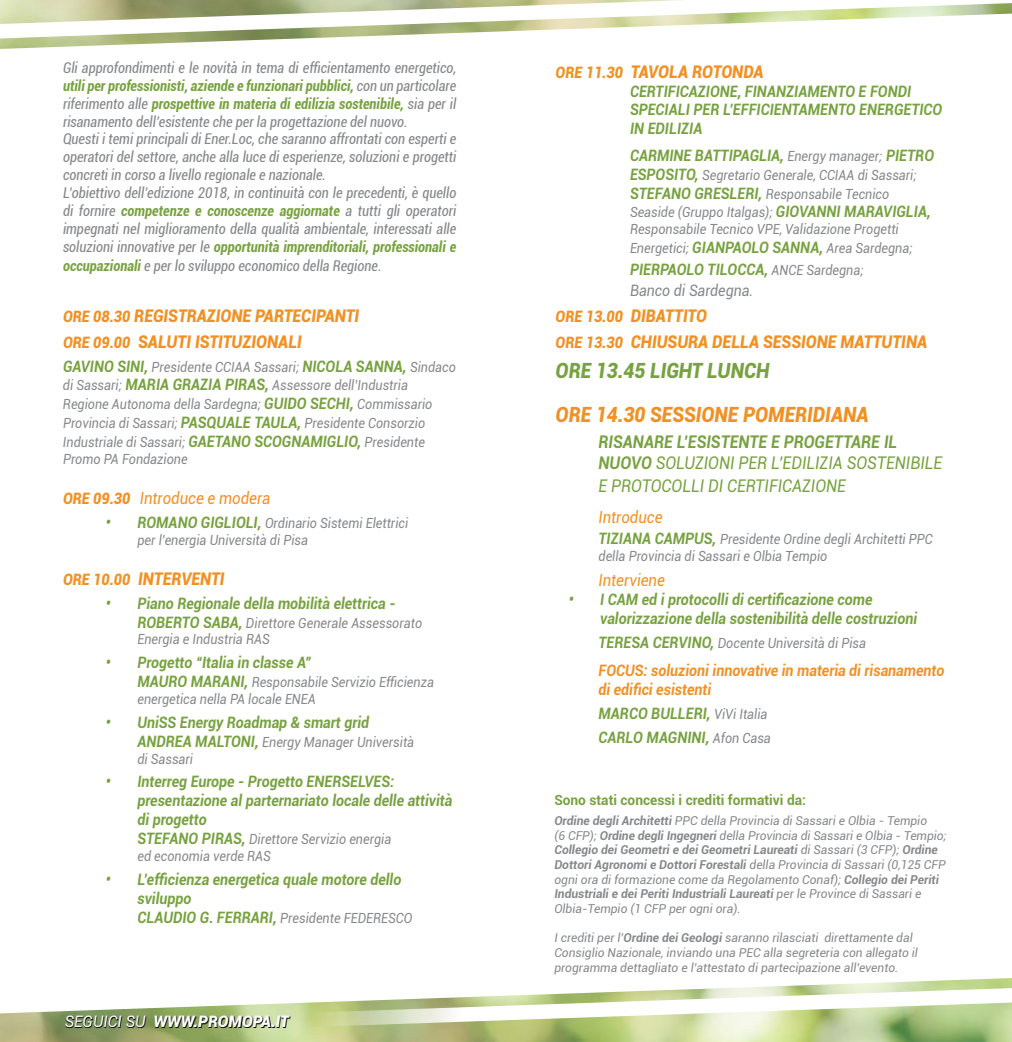
<style>
.page{position:relative;width:1012px;height:1042px;background:#fff}
.page>*{position:absolute;margin:0;border:0;box-sizing:border-box;transform-origin:0 0}
.t1{font:italic 900 21px "Roboto";color:#f19123;scale:.9 1}
.t2{font:italic 900 21px "Roboto";color:#77a23f;scale:.9 1}
.t3{font:italic 900 17.5px/25.9px "Roboto";color:#f19123;scale:.9 1}
.t4{font:italic 700 17.5px/21px "Roboto";color:#77a23f;scale:.9 1}
.t5{font:italic 17.5px "Roboto";color:#77a23f;scale:.9 1}
.t6{font:italic 16.62px "Roboto";color:#f19123;scale:.9 1}
.t7{font:italic 700 15.75px/18.9px "Roboto";color:#77a23f;scale:.9 1}
.t8{font:italic 700 15.75px/18.9px "Roboto";color:#f19123;scale:.9 1}
.t9{font:italic 900 15.75px "Roboto";color:#fff}
.t10{font:italic condensed 14.88px/18px "Roboto";color:#87888a;scale:.96 1}
.t11{font:italic 14px/18.9px "Roboto";color:#87888a;scale:.9 1}
.t12{font:700 14px "Roboto";color:#77a23f}
.t13{font:italic 12.25px/14.7px "Roboto";color:#87888a}
.s1{font-weight:700;color:#77a23f}
.s2{font-size:15.75px}
.s3{font-weight:700;font-size:15.75px;color:#77a23f}
.s4{font-weight:900;font-size:15.75px}
.s5{font-weight:400}
.s6{font-weight:400;font-size:14px;color:#87888a}
.s7{font-weight:400;color:#87888a}
.s8{font-weight:700}
</style>
<div class="page">
<img style="left:0;top:38px;width:311px;height:11px">
<img style="left:0;top:978px;width:1012px;height:64px">
<svg style="left:0;top:0;width:1012px;height:38px"></svg>
<svg style="left:0;top:987px;width:1012px;height:51px"></svg>
<p class="t10" style="left:63px;top:58px;width:411px">Gli approfondimenti e le novità in tema di efficientamento energetico, <span class="s1">utili per professionisti, aziende e funzionari pubblici,</span> con un particolare riferimento alle <span class="s1">prospettive in materia di edilizia sostenibile,</span> sia per il risanamento dell’esistente che per la progettazione del nuovo.<br>Questi i temi principali di Ener.Loc, che saranno affrontati con esperti e operatori del settore, anche alla luce di esperienze, soluzioni e progetti concreti in corso a livello regionale e nazionale.<br>L’obiettivo dell’edizione 2018, in continuità con le precedenti, è quello di fornire <span class="s1">competenze e conoscenze aggiornate</span> a tutti gli operatori impegnati nel miglioramento della qualità ambientale, interessati alle soluzioni innovative per le <span class="s1">opportunità imprenditoriali, professionali e occupazionali</span> e per lo sviluppo economico della Regione.</p>
<p class="t3" style="left:63px;top:303px;width:331px;line-height:25.2px"><span class="s2">ORE 08.30</span> REGISTRAZIONE PARTECIPANTI<br><span class="s2">ORE 09.00</span> SALUTI ISTITUZIONALI</p>
<p class="t11" style="left:63px;top:357px;width:438px"><span class="s3">GAVINO SINI,</span> Presidente CCIAA Sassari; <span class="s3">NICOLA SANNA,</span> Sindaco di Sassari; <span class="s3">MARIA GRAZIA PIRAS,</span> Assessore dell’Industria Regione Autonoma della Sardegna; <span class="s3">GUIDO SECHI,</span> Commissario Provincia di Sassari; <span class="s3">PASQUALE TAULA,</span> Presidente Consorzio Industriale di Sassari; <span class="s3">GAETANO SCOGNAMIGLIO,</span> Presidente</p>
<p class="t11" style="left:63px;top:449px;width:140px">Promo PA Fondazione</p>
<p class="t6" style="left:63px;top:486px;width:232px"><span class="s4">ORE 09.30</span> Introduce e modera</p>
<p class="t11" style="left:137px;top:514px;width:303px;line-height:16.8px;text-indent:-32px"><span class="s3">• ROMANO GIGLIOLI,</span> Ordinario Sistemi Elettrici per l’energia Università di Pisa</p>
<p class="t3" style="left:63px;top:565px;width:181px"><span class="s2">ORE 10.00</span> INTERVENTI</p>
<p class="t7" style="left:106px;top:593px;width:323px">• Piano Regionale della mobilità elettrica -</p>
<p class="t11" style="left:137px;top:614px;width:318px;line-height:16.8px"><span class="s3">ROBERTO SABA,</span> Direttore Generale Assessorato<br>Energia e Industria RAS</p>
<p class="t7" style="left:106px;top:652px;width:229px">• Progetto “Italia in classe A”</p>
<p class="t11" style="left:137px;top:673px;width:331px;line-height:16.8px"><span class="s3">MAURO MARANI,</span> Responsabile Servizio Efficienza energetica nella PA locale ENEA</p>
<p class="t7" style="left:106px;top:712px;width:294px">• UniSS Energy Roadmap &amp; smart grid</p>
<p class="t11" style="left:137px;top:733px;width:309px;line-height:16.8px"><span class="s3">ANDREA MALTONI,</span> Energy Manager Università di Sassari</p>
<p class="t7" style="left:137px;top:772px;width:352px;text-indent:-31px">• Interreg Europe - Progetto ENERSELVES: presentazione al parternariato locale delle attività di progetto</p>
<p class="t11" style="left:137px;top:830px;width:284px;line-height:16.8px"><span class="s3">STEFANO PIRAS,</span> Direttore Servizio energia ed economia verde RAS</p>
<p class="t7" style="left:137px;top:869px;width:295px;text-indent:-31px">• L’efficienza energetica quale motore dello sviluppo</p>
<p class="t11" style="left:137px;top:907px;width:307px"><span class="s3">CLAUDIO G. FERRARI,</span> Presidente FEDERESCO</p>
<p class="t9" style="left:65px;top:1010px;width:225px"><span class="s5">SEGUICI SU</span> WWW.PROMOPA.IT</p>
<p class="t3" style="left:556px;top:58px;width:233px"><span class="s2">ORE 11.30</span> TAVOLA ROTONDA</p>
<p class="t7" style="left:630px;top:81px;width:349px">CERTIFICAZIONE, FINANZIAMENTO E FONDI<br>SPECIALI PER L’EFFICIENTAMENTO ENERGETICO<br>IN EDILIZIA</p>
<p class="t7" style="left:630px;top:145px;width:339px">CARMINE BATTIPAGLIA, <span class="s6">Energy manager;</span> PIETRO</p>
<p class="t11" style="left:630px;top:165px;width:336px"><span class="s3">ESPOSITO,</span> Segretario Generale, CCIAA di Sassari;<br><span class="s3">STEFANO GRESLERI,</span> Responsabile Tecnico<br>Seaside (Gruppo Italgas); <span class="s3">GIOVANNI MARAVIGLIA,</span></p>
<p class="t11" style="left:630px;top:219px;width:315px">Responsabile Tecnico VPE, Validazione Progetti<br>Energetici; <span class="s3">GIANPAOLO SANNA,</span> Area Sardegna;</p>
<p class="t7" style="left:630px;top:258px;width:261px;line-height:21.3px">PIERPAOLO TILOCCA, <span class="s6">ANCE Sardegna;<br></span><span class="s7">Banco di Sardegna.</span></p>
<p class="t3" style="left:556px;top:302px;width:414px"><span class="s2">ORE 13.00</span> DIBATTITO<br><span class="s2">ORE 13.30</span> CHIUSURA DELLA SESSIONE MATTUTINA</p>
<h1 class="t2" style="left:556px;top:356px;width:239px">ORE 13.45 LIGHT LUNCH</h1>
<h1 class="t1" style="left:556px;top:400px;width:349px">ORE 14.30 SESSIONE POMERIDIANA</h1>
<p class="t4" style="left:598px;top:431px;width:383px">RISANARE L’ESISTENTE E PROGETTARE IL<br>NUOVO <span class="s5">SOLUZIONI PER L’EDILIZIA SOSTENIBILE</span></p>
<p class="t5" style="left:598px;top:474px;width:276px">E PROTOCOLLI DI CERTIFICAZIONE</p>
<p class="t6" style="left:598px;top:505px;width:73px">Introduce</p>
<p class="t11" style="left:598px;top:530px;width:373px;line-height:16.8px"><span class="s3">TIZIANA CAMPUS,</span> Presidente Ordine degli Architetti PPC della Provincia di Sassari e Olbia Tempio</p>
<p class="t6" style="left:598px;top:568px;width:75px">Interviene</p>
<p class="t7" style="left:600px;top:589px;width:354px;text-indent:-31px">• I CAM ed i protocolli di certificazione come valorizzazione della sostenibilità delle costruzioni</p>
<p class="t11" style="left:599px;top:632px;width:299px"><span class="s3">TERESA CERVINO,</span> Docente Università di Pisa</p>
<p class="t8" style="left:598px;top:660px;width:386px">FOCUS: soluzioni innovative in materia di risanamento di edifici esistenti</p>
<p class="t7" style="left:598px;top:701px;width:193px;line-height:23.8px">MARCO BULLERI, <span class="s6">ViVi Italia<br></span>CARLO MAGNINI, <span class="s6">Afon Casa</span></p>
<p class="t12" style="left:554px;top:790px;width:253px">Sono stati concessi i crediti formativi da:</p>
<p class="t13" style="left:554px;top:812px;width:394px"><span class="s8">Ordine degli Architetti</span> PPC della Provincia di Sassari e Olbia - Tempio<br>(6 CFP); <span class="s8">Ordine degli Ingegneri</span> della Provincia di Sassari e Olbia - Tempio; <span class="s8">Collegio dei Geometri e dei Geometri Laureati</span> di Sassari (3 CFP); <span class="s8">Ordine Dottori Agronomi e Dottori Forestali</span> della Provincia di Sassari (0,125 CFP ogni ora di formazione come da Regolamento Conaf); <span class="s8">Collegio dei Periti Industriali e dei Periti Industriali Laureati</span> per le Province di Sassari e Olbia-Tempio (1 CFP per ogni ora).</p>
<p class="t13" style="left:554px;top:930px;width:365px">I crediti per l’<span class="s8">Ordine dei Geologi</span> saranno rilasciati direttamente dal<br>Consiglio Nazionale, inviando una PEC alla segreteria con allegato il programma dettagliato e l’attestato di partecipazione all’evento.</p>
</div>
